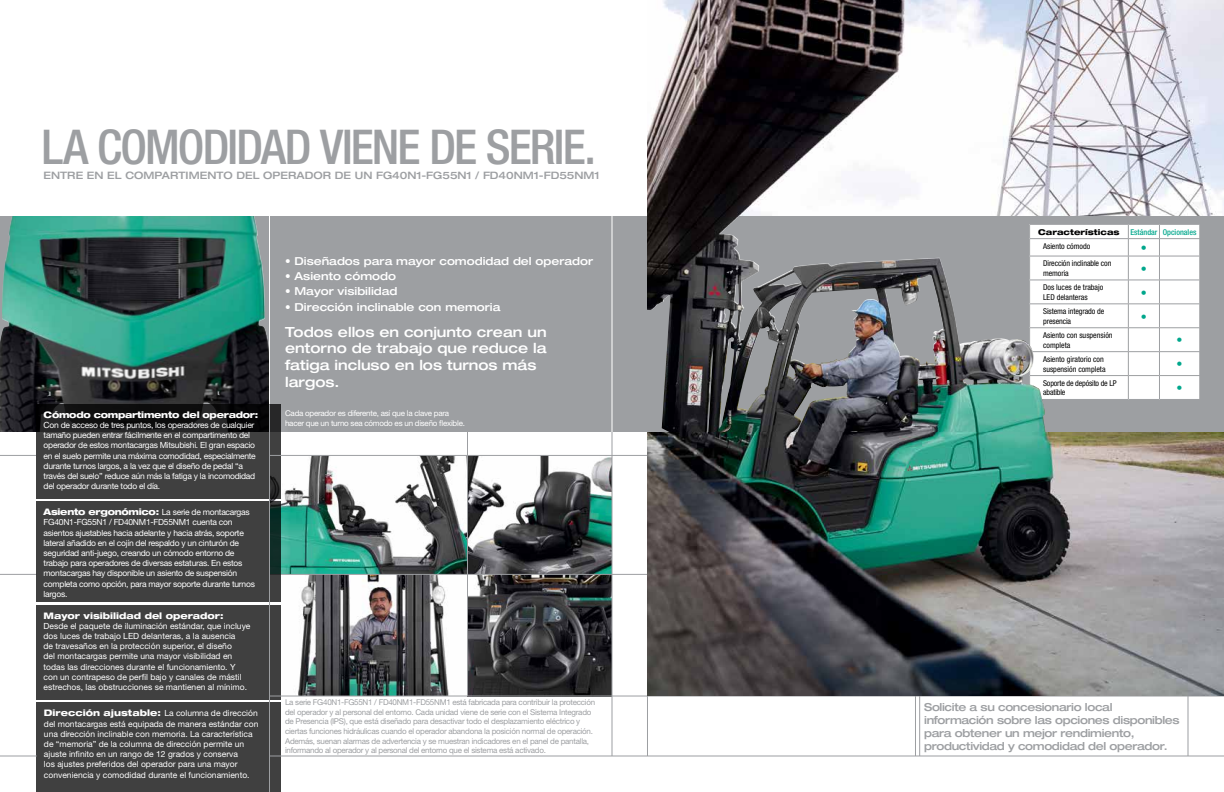
<style>
.page{position:relative;width:1224px;height:792px;background:#fff}
.page>*{position:absolute;margin:0;border:0;box-sizing:border-box;transform-origin:0 0}
.t1{font:500 condensed 48px "Helvetica Neue";letter-spacing:-.04em;color:#9d9fa2}
.t2{font:500 expanded 14px/16.8px "Helvetica Neue";color:#fff}
.t3{font:500 condensed 12px "Helvetica Neue";color:#00a78c}
.t4{font:500 expanded 11px/13.2px "Helvetica Neue";letter-spacing:-.03em;color:#9d9fa2}
.t5{font:500 expanded 11px "Helvetica Neue";color:#fff}
.t6{font:500 expanded 10.2px "Helvetica Neue";letter-spacing:.005em;color:#9d9fa2}
.t7{font:800 expanded 9px "Helvetica Neue";letter-spacing:-.03em;color:#fff}
.t8{font:800 expanded 9px "Helvetica Neue";color:#fff}
.t9{font:8.5px/10.2px "Helvetica Neue";letter-spacing:-.03em;color:#fff}
.t10{font:8.5px/10.2px "Helvetica Neue";color:#fff}
.t11{font:8px/9.6px "Helvetica Neue";letter-spacing:-.03em;color:#9d9fa2}
.t12{font:condensed 8px/9.6px "Helvetica Neue";color:#000}
.t13{font:8px/9.6px "Helvetica Neue";letter-spacing:-.03em;color:#fff}
.t14{font:condensed 8px/9.6px "Helvetica Neue";letter-spacing:-.02em;color:#000}
.t15{font:500 condensed 8px "Helvetica Neue";color:#00a78c}
.t16{font:800 expanded 8px "Helvetica Neue";color:#000}
.s1{font-weight:800;font-stretch:expanded;font-size:9px}
</style>
<div class="page">
<img style="left:292px;top:456px;width:320px;height:240px">
<div style="left:0;top:216px;width:1224px;height:216px;background:#9d9fa2"></div>
<img style="left:0;top:216px;width:269px;height:216px">
<div style="left:37px;top:405px;width:255px;height:106px;background:#fff;opacity:.1"></div>
<svg style="left:36px;top:404px;width:245px;height:95px;fill:#404040"></svg>
<hr style="left:269px;top:212px;width:1px;height:192px;background:#fff">
<hr style="left:467px;top:432px;width:1px;height:264px;background:#9d9fa2">
<hr style="left:0;top:455px;width:36px;height:1px;background:#9d9fa2">
<hr style="left:0;top:574px;width:36px;height:1px;background:#9d9fa2">
<hr style="left:270px;top:574px;width:954px;height:1px;background:#9d9fa2">
<div style="left:37px;top:502px;width:256px;height:112px;background:#fff;opacity:.1"></div>
<div style="left:36px;top:502px;width:245px;height:100px;background:#404040"></div>
<div style="left:37px;top:606px;width:255px;height:105px;background:#fff;opacity:.1"></div>
<div style="left:36px;top:605px;width:245px;height:95px;background:#404040"></div>
<div style="left:37px;top:703px;width:255px;height:89px;background:#fff"></div>
<div style="left:36px;top:703px;width:245px;height:89px;background:#404040"></div>
<hr style="left:270px;top:455px;width:954px;height:1px;background:#9d9fa2">
<hr style="left:270px;top:696px;width:954px;height:1px;background:#9d9fa2">
<hr style="left:612px;top:176px;width:1px;height:256px;background:#fff">
<hr style="left:647px;top:575px;width:1px;height:181px;background:#9d9fa2">
<hr style="left:0;top:756px;width:37px;height:1px;background:#9d9fa2">
<hr style="left:269px;top:404px;width:1px;height:388px;background:#9d9fa2">
<hr style="left:612px;top:432px;width:1px;height:324px;background:#9d9fa2">
<hr style="left:919px;top:432px;width:1px;height:324px;background:#9d9fa2">
<hr style="left:915px;top:432px;width:1px;height:324px;background:#9d9fa2">
<hr style="left:1188px;top:432px;width:1px;height:324px;background:#9d9fa2">
<img style="left:647px;top:0;width:577px;height:696px">
<div style="left:626px;top:216px;width:598px;height:216px;background:#9d9fa2"></div>
<div style="left:1029px;top:224px;width:171px;height:176px;background:#fff"></div>
<hr style="left:1029px;top:224px;width:99px;height:1px;background:#9d9fa2">
<hr style="left:1128px;top:224px;width:31px;height:1px;background:#9d9fa2">
<hr style="left:1159px;top:224px;width:41px;height:1px;background:#9d9fa2">
<hr style="left:1029px;top:238px;width:99px;height:1px;background:#9d9fa2">
<hr style="left:1029px;top:256px;width:99px;height:1px;background:#9d9fa2">
<hr style="left:1029px;top:280px;width:99px;height:1px;background:#9d9fa2">
<hr style="left:1029px;top:304px;width:99px;height:1px;background:#9d9fa2">
<hr style="left:1029px;top:328px;width:99px;height:1px;background:#9d9fa2">
<hr style="left:1029px;top:351px;width:99px;height:1px;background:#9d9fa2">
<hr style="left:1029px;top:375px;width:99px;height:1px;background:#9d9fa2">
<svg style="left:1128px;top:225px;width:72px;height:174px"></svg>
<hr style="left:1029px;top:399px;width:99px;height:1px;background:#9d9fa2">
<hr style="left:1128px;top:399px;width:31px;height:1px;background:#9d9fa2">
<hr style="left:1159px;top:399px;width:41px;height:1px;background:#9d9fa2">
<hr style="left:269px;top:756px;width:955px;height:1px;background:#9d9fa2">
<img style="left:647px;top:196px;width:398px;height:236px">
<h1 class="t1" style="left:42px;top:118px;width:555px">LA COMODIDAD VIENE DE SERIE.</h1>
<p class="t6" style="left:43px;top:169px;width:558px">ENTRE EN EL COMPARTIMENTO DEL OPERADOR DE UN FG40N1-FG55N1 / FD40NM1-FD55NM1</p>
<p class="t7" style="left:44px;top:409px;width:216px">Cómodo compartimento del operador:</p>
<p class="t9" style="left:44px;top:420px;width:214px">Con de acceso de tres puntos, los operadores de cualquier tamaño pueden entrar fácilmente en el compartimento del operador de estos montacargas Mitsubishi. El gran espacio en el suelo permite una máxima comodidad, especialmente durante turnos largos, a la vez que el diseño de pedal “a través del suelo” reduce aún más la fatiga y la incomodidad del operador durante todo el día.</p>
<p class="t9" style="left:44px;top:507px;width:213px"><span class="s1">Asiento ergonómico:</span> La serie de montacargas FG40N1-FG55N1 / FD40NM1-FD55NM1 cuenta con asientos ajustables hacia adelante y hacia atrás, soporte lateral añadido en el cojín del respaldo y un cinturón de seguridad anti-juego, creando un cómodo entorno de trabajo para operadores de diversas estaturas. En estos montacargas hay disponible un asiento de suspensión completa como opción, para mayor soporte durante turnos largos.</p>
<p class="t8" style="left:44px;top:610px;width:181px">Mayor visibilidad del operador:</p>
<p class="t10" style="left:44px;top:621px;width:208px">Desde el paquete de iluminación estándar, que incluye dos luces de trabajo LED delanteras, a la ausencia<br>de travesaños en la protección superior, el diseño<br>del montacargas permite una mayor visibilidad en todas las direcciones durante el funcionamiento. Y con un contrapeso de perfil bajo y canales de mástil estrechos, las obstrucciones se mantienen al mínimo.</p>
<p class="t10" style="left:44px;top:708px;width:216px"><span class="s1">Dirección ajustable:</span> La columna de dirección del montacargas está equipada de manera estándar con una dirección inclinable con memoria. La característica de “memoria” de la columna de dirección permite un ajuste infinito en un rango de 12 grados y conserva<br>los ajustes preferidos del operador para una mayor conveniencia y comodidad durante el funcionamiento.</p>
<p class="t5" style="left:285px;top:254px;width:310px">• Diseñados para mayor comodidad del operador</p>
<p class="t5" style="left:285px;top:269px;width:112px">• Asiento cómodo</p>
<p class="t5" style="left:285px;top:285px;width:114px">• Mayor visibilidad</p>
<p class="t5" style="left:285px;top:300px;width:217px">• Dirección inclinable con memoria</p>
<h2 class="t2" style="left:285px;top:323px;width:263px">Todos ellos en conjunto crean un entorno de trabajo que reduce la fatiga incluso en los turnos más largos.</h2>
<p class="t13" style="left:285px;top:409px;width:181px">Cada operador es diferente, así que la clave para hacer que un turno sea cómodo es un diseño flexible.</p>
<p class="t11" style="left:285px;top:697px;width:312px">La serie FG40N1-FG55N1 / FD40NM1-FD55NM1 está fabricada para contribuir la protección del operador y al personal del entorno. Cada unidad viene de serie con el Sistema Integrado de Presencia (IPS), que está diseñado para desactivar todo el desplazamiento eléctrico y ciertas funciones hidráulicas cuando el operador abandona la posición normal de operación.<br>Además, suenan alarmas de advertencia y se muestran indicadores en el panel de pantalla, informando al operador y al personal del entorno que el sistema está activado.</p>
<p class="t16" style="left:1038px;top:227px;width:83px">Características</p>
<p class="t15" style="left:1130px;top:227px;width:68px">Estándar Opcionales</p>
<p class="t12" style="left:1043px;top:241px;width:49px">Asiento cómodo</p>
<h3 class="t3" style="left:1141px;top:241px;width:7px">•</h3>
<p class="t12" style="left:1043px;top:259px;width:70px">Dirección inclinable con memoria</p>
<h3 class="t3" style="left:1141px;top:261px;width:7px">•</h3>
<p class="t12" style="left:1043px;top:283px;width:62px">Dos luces de trabajo<br>LED delanteras</p>
<h3 class="t3" style="left:1141px;top:285px;width:7px">•</h3>
<p class="t12" style="left:1043px;top:306px;width:63px">Sistema integrado de presencia</p>
<h3 class="t3" style="left:1141px;top:309px;width:7px">•</h3>
<p class="t12" style="left:1043px;top:330px;width:71px">Asiento con suspensión completa</p>
<h3 class="t3" style="left:1177px;top:333px;width:7px">•</h3>
<p class="t12" style="left:1043px;top:354px;width:64px">Asiento giratorio con suspensión completa</p>
<h3 class="t3" style="left:1177px;top:357px;width:7px">•</h3>
<p class="t14" style="left:1043px;top:378px;width:75px">Soporte de depósito de LP abatible</p>
<h3 class="t3" style="left:1177px;top:381px;width:7px">•</h3>
<p class="t4" style="left:924px;top:700px;width:257px">Solicite a su concesionario local información sobre las opciones disponibles para obtener un mejor rendimiento, productividad y comodidad del operador.</p>
</div>
